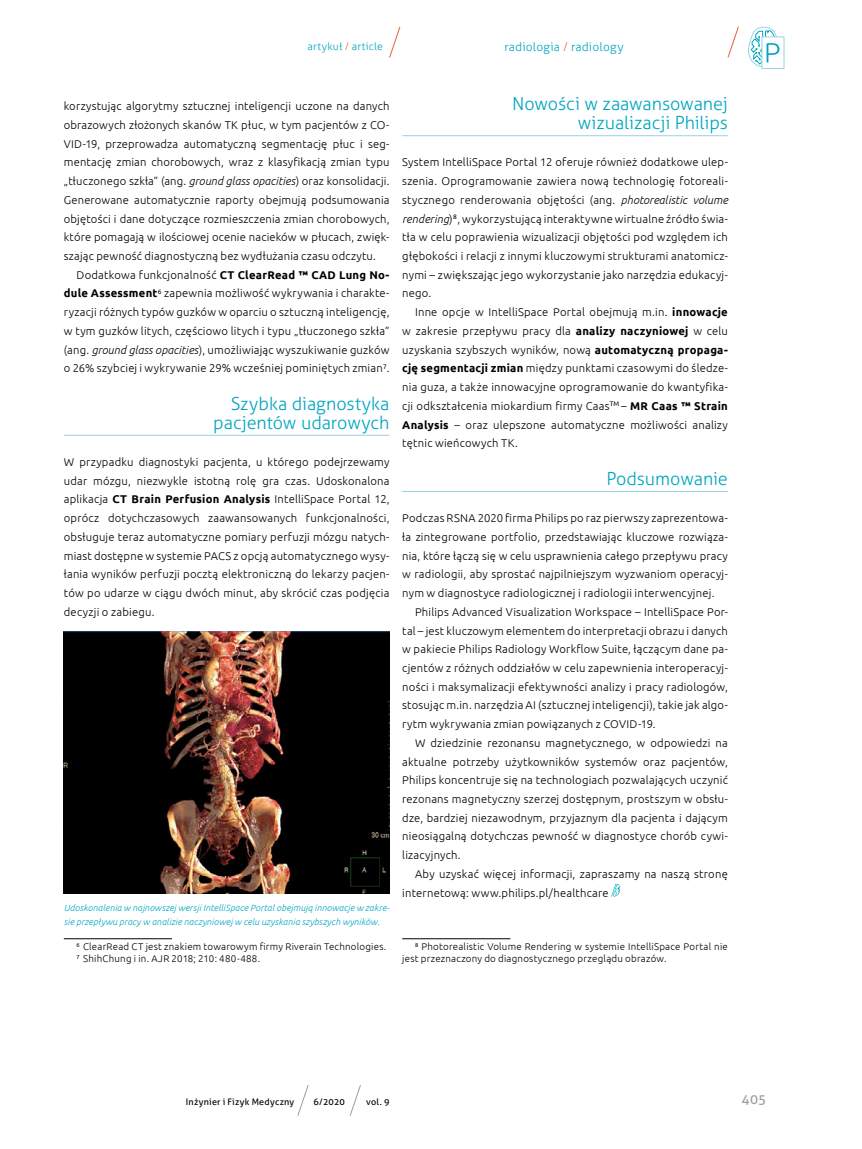
<style>
.page{position:relative;width:862px;height:1149px;background:#fff}
.page>*{position:absolute;margin:0;border:0;box-sizing:border-box;transform-origin:0 0}
.t1{font:300 18px/18.8px "Aller";letter-spacing:-.005em;color:#00a6c0;text-align:right}
.t2{font:13.5px "Aller";color:#9d9d9c}
.t3{font:300 12px "Aller";letter-spacing:.015em;color:#00a6c0}
.t4{font:300 11.25px/18.8px "Ubuntu";letter-spacing:.02em;color:#000;text-align:justify}
.t5{font:300 10.5px "Aller";letter-spacing:.025em;color:#00a6c0}
.t6{font:300 9.75px/11.7px "Ubuntu";letter-spacing:.025em;color:#000}
.t7{font:italic 300 9px/13.5px "Ubuntu";letter-spacing:.015em;color:#00a6c0}
.t8{font:9px "Aller";letter-spacing:.025em;color:#000}
.s1{color:#eb5d40}
.s2{font-style:italic}
.s3{font-weight:700}
</style>
<div class="page">
<svg style="left:297px;top:1085px;width:11px;height:30px"></svg>
<svg style="left:389px;top:26px;width:11px;height:32px"></svg>
<svg style="left:350px;top:1085px;width:10px;height:30px"></svg>
<div style="left:761px;top:36px;width:23px;height:33px;background:#fff;border:1px solid #98d4e2"></div>
<svg style="left:713px;top:26px;width:67px;height:111px"></svg>
<hr style="left:64px;top:435px;width:325px;height:1px;background:#98d4e2">
<hr style="left:64px;top:938px;width:108px;height:1px;background:#000">
<hr style="left:402px;top:135px;width:325px;height:1px;background:#98d4e2">
<hr style="left:402px;top:491px;width:325px;height:1px;background:#98d4e2">
<svg style="left:611px;top:883px;width:8px;height:13px"></svg>
<hr style="left:402px;top:938px;width:108px;height:1px;background:#000">
<img style="left:64px;top:631px;width:325px;height:262px">
<p class="t5" style="left:307px;top:40px;width:77px">artykuł <span class="s1">/</span> article</p>
<p class="t3" style="left:504px;top:40px;width:120px">radiologia <span class="s1">/</span> radiology</p>
<p class="t4" style="left:64px;top:96px;width:327px">korzystując algorytmy sztucznej inteligencji uczone na danych obrazowych złożonych skanów TK płuc, w tym pacjentów z CO-VID-19, przeprowadza automatyczną segmentację płuc i seg&shy;mentację zmian chorobowych, wraz z klasyfikacją zmian typu „tłuczonego szkła” (ang. <span class="s2">ground glass opacities</span>) oraz konsolidacji.<br>Generowane automatycznie raporty obejmują podsumowania objętości i dane dotyczące rozmieszczenia zmian chorobowych, które pomagają w ilościowej ocenie nacieków w płucach, zwięk&shy;szając pewność diagnostyczną bez wydłużania czasu odczytu.</p>
<p class="t4" style="left:64px;top:265px;width:327px;text-indent:13px">Dodatkowa funkcjonalność <span class="s3">CT ClearRead ™ CAD Lung No&shy;dule Assessment</span><sup>6</sup> zapewnia możliwość wykrywania i charakte&shy;ryzacji różnych typów guzków w oparciu o sztuczną inteligencję, w tym guzków litych, częściowo litych i typu „tłuczonego szkła” (ang. <span class="s2">ground glass opacities</span>), umożliwiając wyszukiwanie guzków o 26% szybciej i wykrywanie 29% wcześniej pominiętych zmian<sup>7</sup>.</p>
<h1 class="t1" style="left:213px;top:394px;width:178px">Szybka diagnostyka pacjentów udarowych</h1>
<p class="t4" style="left:64px;top:452px;width:327px">W przypadku diagnostyki pacjenta, u którego podejrzewamy udar mózgu, niezwykle istotną rolę gra czas. Udoskonalona aplikacja <span class="s3">CT Brain Perfusion Analysis</span> IntelliSpace Portal 12, oprócz dotychczasowych zaawansowanych funkcjonalności, obsługuje teraz automatyczne pomiary perfuzji mózgu natych&shy;miast dostępne w systemie PACS z opcją automatycznego wysy&shy;łania wyników perfuzji pocztą elektroniczną do lekarzy pacjen&shy;tów po udarze w ciągu dwóch minut, aby skrócić czas podjęcia decyzji o zabiegu.</p>
<p class="t7" style="left:64px;top:901px;width:327px">Udoskonalenia w najnowszej wersji IntelliSpace Portal obejmują innowacje w zakre&shy;sie przepływu pracy w analizie naczyniowej w celu uzyskania szybszych wyników.</p>
<p class="t6" style="left:77px;top:940px;width:311px"><sup>6</sup> ClearRead CT jest znakiem towarowym firmy Riverain Technologies.<br><sup>7</sup> ShihChung i in. AJR 2018; 210: 480-488.</p>
<h1 class="t1" style="left:512px;top:94px;width:217px">Nowości w zaawansowanej wizualizacji Philips</h1>
<p class="t4" style="left:402px;top:153px;width:327px">System IntelliSpace Portal 12 oferuje również dodatkowe ulep&shy;szenia. Oprogramowanie zawiera nową technologię fotoreali&shy;stycznego renderowania objętości (ang. <span class="s2">photorealistic volume rendering</span>)<sup>8</sup>, wykorzystującą interaktywne wirtualne źródło świa&shy;tła w celu poprawienia wizualizacji objętości pod względem ich głębokości i relacji z innymi kluczowymi strukturami anatomicz&shy;nymi – zwiększając jego wykorzystanie jako narzędzia edukacyj&shy;nego.</p>
<p class="t4" style="left:402px;top:302px;width:327px;text-indent:13px">Inne opcje w IntelliSpace Portal obejmują m.in. <span class="s3">innowacje </span>w zakresie przepływu pracy dla <span class="s3">analizy naczyniowej</span> w celu uzyskania szybszych wyników, nową <span class="s3">automatyczną propaga&shy;cję segmentacji zmian</span> między punktami czasowymi do śledze&shy;nia guza, a także innowacyjne oprogramowanie do kwantyfika&shy;cji odkształcenia miokardium firmy Caas<sup>TM</sup> – <span class="s3">MR Caas ™ Strain Analysis</span> – oraz ulepszone automatyczne możliwości analizy tętnic wieńcowych TK.</p>
<h1 class="t1" style="left:606px;top:469px;width:123px">Podsumowanie</h1>
<p class="t4" style="left:402px;top:508px;width:327px">Podczas RSNA 2020 firma Philips po raz pierwszy zaprezentowa&shy;ła zintegrowane portfolio, przedstawiając kluczowe rozwiąza&shy;nia, które łączą się w celu usprawnienia całego przepływu pracy w radiologii, aby sprostać najpilniejszym wyzwaniom operacyj&shy;nym w diagnostyce radiologicznej i radiologii interwencyjnej.</p>
<p class="t4" style="left:402px;top:602px;width:327px;text-indent:13px">Philips Advanced Visualization Workspace – IntelliSpace Por&shy;tal – jest kluczowym elementem do interpretacji obrazu i danych w pakiecie Philips Radiology Workflow Suite, łączącym dane pa&shy;cjentów z różnych oddziałów w celu zapewnienia interoperacyj&shy;ności i maksymalizacji efektywności analizy i pracy radiologów, stosując m.in. narzędzia AI (sztucznej inteligencji), takie jak algo&shy;rytm wykrywania zmian powiązanych z COVID-19.</p>
<p class="t4" style="left:402px;top:733px;width:327px;text-indent:13px">W dziedzinie rezonansu magnetycznego, w odpowiedzi na aktualne potrzeby użytkowników systemów oraz pacjentów, Philips koncentruje się na technologiach pozwalających uczynić rezonans magnetyczny szerzej dostępnym, prostszym w obsłu&shy;dze, bardziej niezawodnym, przyjaznym dla pacjenta i dającym nieosiągalną dotychczas pewność w diagnostyce chorób cywi&shy;lizacyjnych.</p>
<p class="t4" style="left:402px;top:864px;width:327px;text-indent:13px">Aby uzyskać więcej informacji, zapraszamy na naszą stronę internetową: www.philips.pl/healthcare</p>
<p class="t6" style="left:402px;top:940px;width:327px;text-indent:13px"><sup>8</sup> Photorealistic Volume Rendering w systemie IntelliSpace Portal nie jest przeznaczony do diagnostycznego przeglądu obrazów.</p>
<p class="t8" style="left:186px;top:1095px;width:110px">Inżynier i Fizyk Medyczny</p>
<p class="t8" style="left:313px;top:1095px;width:33px">6/2020</p>
<p class="t8" style="left:366px;top:1095px;width:25px">vol. 9</p>
<p class="t2" style="left:741px;top:1090px;width:26px">405</p>
</div>
